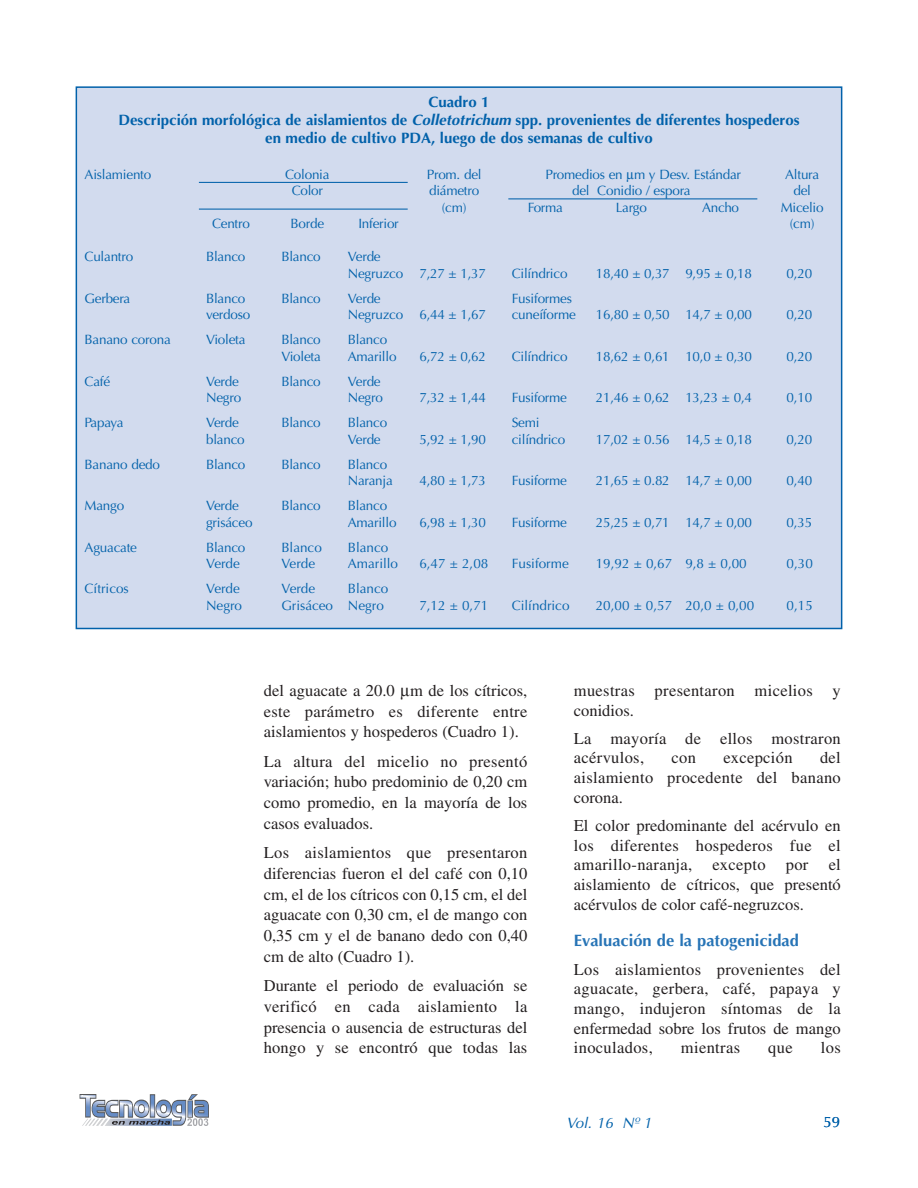
<style>
.page{position:relative;width:918px;height:1188px;background:#fff}
.page>*{position:absolute;margin:0;border:0;box-sizing:border-box;transform-origin:0 0}
.t1{font:16.5px/20.7px "Times";color:#231f20;text-align:justify}
.t2{font:16.5px/19.6px "Times";letter-spacing:.02em;color:#231f20}
.t3{font:700 16.5px "Optima";color:#2774b6}
.t4{font:700 15px/18px "Optima";color:#0161aa;text-align:center}
.t5{font:italic 15px "Optima";color:#0161aa}
.t6{font:15px "Optima";color:#0161aa}
.t7{font:13.5px/16.5px "Optima";letter-spacing:-.015em;color:#0161aa}
.s1{font-style:italic}
</style>
<div class="page">
<svg style="left:80px;top:1094px;width:129px;height:32px"></svg>
<div style="left:76px;top:87px;width:766px;height:541px;background:#d2dbee"></div>
<hr style="left:199px;top:209px;width:209px;height:1px;background:#0161aa">
<hr style="left:508px;top:198px;width:249px;height:1px;background:#0161aa">
<hr style="left:199px;top:182px;width:209px;height:1px;background:#0161aa">
<p class="t4" style="left:118px;top:94px;width:683px">Cuadro 1<br>Descripción morfológica de aislamientos de <span class="s1">Colletotrichum</span> spp. provenientes de diferentes hospederos en medio de cultivo PDA, luego de dos semanas de cultivo</p>
<p class="t7" style="left:85px;top:167px;width:68px">Aislamiento</p>
<p class="t7" style="left:285px;top:167px;width:46px">Colonia</p>
<p class="t7" style="left:427px;top:167px;width:56px">Prom. del</p>
<p class="t7" style="left:545px;top:167px;width:197px">Promedios en m y Desv. Estándar</p>
<p class="t7" style="left:785px;top:167px;width:35px">Altura</p>
<p class="t7" style="left:292px;top:184px;width:33px">Color</p>
<p class="t7" style="left:429px;top:184px;width:52px">diámetro</p>
<p class="t7" style="left:572px;top:184px;width:120px">del Conidio / espora</p>
<p class="t7" style="left:793px;top:184px;width:19px">del</p>
<p class="t7" style="left:442px;top:200px;width:26px">(cm)</p>
<p class="t7" style="left:528px;top:200px;width:37px">Forma</p>
<p class="t7" style="left:616px;top:200px;width:33px">Largo</p>
<p class="t7" style="left:702px;top:200px;width:39px">Ancho</p>
<p class="t7" style="left:781px;top:200px;width:44px">Micelio</p>
<p class="t7" style="left:212px;top:217px;width:39px">Centro</p>
<p class="t7" style="left:291px;top:217px;width:35px">Borde</p>
<p class="t7" style="left:358px;top:217px;width:42px">Inferior</p>
<p class="t7" style="left:790px;top:217px;width:26px">(cm)</p>
<p class="t7" style="left:85px;top:250px;width:50px">Culantro</p>
<p class="t7" style="left:206px;top:250px;width:41px">Blanco</p>
<p class="t7" style="left:281px;top:250px;width:41px">Blanco</p>
<p class="t7" style="left:348px;top:250px;width:140px">Verde<br>Negruzco 7,27 ± 1,37</p>
<p class="t7" style="left:512px;top:266px;width:57px">Cilíndrico</p>
<p class="t7" style="left:596px;top:266px;width:158px">18,40 ± 0,37 9,95 ± 0,18</p>
<p class="t7" style="left:787px;top:266px;width:27px">0,20</p>
<p class="t7" style="left:85px;top:291px;width:47px">Gerbera</p>
<p class="t7" style="left:206px;top:291px;width:41px">Blanco</p>
<p class="t7" style="left:281px;top:291px;width:41px">Blanco</p>
<p class="t7" style="left:348px;top:291px;width:34px">Verde</p>
<p class="t7" style="left:512px;top:291px;width:62px">Fusiformes</p>
<p class="t7" style="left:206px;top:308px;width:46px">verdoso</p>
<p class="t7" style="left:348px;top:308px;width:140px">Negruzco 6,44 ± 1,67</p>
<p class="t7" style="left:512px;top:308px;width:65px">cuneíforme</p>
<p class="t7" style="left:596px;top:308px;width:158px">16,80 ± 0,50 14,7 ± 0,00</p>
<p class="t7" style="left:787px;top:308px;width:27px">0,20</p>
<p class="t7" style="left:85px;top:333px;width:88px">Banano corona</p>
<p class="t7" style="left:206px;top:333px;width:41px">Violeta</p>
<p class="t7" style="left:281px;top:333px;width:41px">Blanco</p>
<p class="t7" style="left:348px;top:333px;width:41px">Blanco</p>
<p class="t7" style="left:281px;top:349px;width:41px">Violeta</p>
<p class="t7" style="left:348px;top:349px;width:50px">Amarillo</p>
<p class="t7" style="left:419px;top:349px;width:68px">6,72 ± 0,62</p>
<p class="t7" style="left:512px;top:349px;width:57px">Cilíndrico</p>
<p class="t7" style="left:596px;top:349px;width:158px">18,62 ± 0,61 10,0 ± 0,30</p>
<p class="t7" style="left:787px;top:349px;width:27px">0,20</p>
<p class="t7" style="left:85px;top:374px;width:27px">Café</p>
<p class="t7" style="left:206px;top:374px;width:34px">Verde</p>
<p class="t7" style="left:281px;top:374px;width:41px">Blanco</p>
<p class="t7" style="left:348px;top:374px;width:34px">Verde</p>
<p class="t7" style="left:206px;top:391px;width:37px">Negro</p>
<p class="t7" style="left:348px;top:391px;width:37px">Negro</p>
<p class="t7" style="left:419px;top:391px;width:68px">7,32 ± 1,44</p>
<p class="t7" style="left:512px;top:391px;width:57px">Fusiforme</p>
<p class="t7" style="left:596px;top:391px;width:158px">21,46 ± 0,62 13,23 ± 0,4</p>
<p class="t7" style="left:787px;top:391px;width:27px">0,10</p>
<p class="t7" style="left:85px;top:416px;width:40px">Papaya</p>
<p class="t7" style="left:206px;top:416px;width:34px">Verde</p>
<p class="t7" style="left:281px;top:416px;width:41px">Blanco</p>
<p class="t7" style="left:348px;top:416px;width:41px">Blanco</p>
<p class="t7" style="left:512px;top:416px;width:29px">Semi</p>
<p class="t7" style="left:206px;top:432px;width:40px">blanco</p>
<p class="t7" style="left:348px;top:432px;width:34px">Verde</p>
<p class="t7" style="left:419px;top:432px;width:68px">5,92 ± 1,90</p>
<p class="t7" style="left:512px;top:432px;width:55px">cilíndrico</p>
<p class="t7" style="left:596px;top:432px;width:158px">17,02 ± 0.56 14,5 ± 0,18</p>
<p class="t7" style="left:787px;top:432px;width:27px">0,20</p>
<p class="t7" style="left:85px;top:457px;width:77px">Banano dedo</p>
<p class="t7" style="left:206px;top:457px;width:41px">Blanco</p>
<p class="t7" style="left:281px;top:457px;width:41px">Blanco</p>
<p class="t7" style="left:348px;top:457px;width:46px">Blanco<br>Naranja</p>
<p class="t7" style="left:419px;top:474px;width:68px">4,80 ± 1,73</p>
<p class="t7" style="left:512px;top:474px;width:57px">Fusiforme</p>
<p class="t7" style="left:596px;top:474px;width:158px">21,65 ± 0.82 14,7 ± 0,00</p>
<p class="t7" style="left:787px;top:474px;width:27px">0,40</p>
<p class="t7" style="left:85px;top:499px;width:41px">Mango</p>
<p class="t7" style="left:206px;top:499px;width:34px">Verde</p>
<p class="t7" style="left:281px;top:499px;width:41px">Blanco</p>
<p class="t7" style="left:348px;top:499px;width:41px">Blanco</p>
<p class="t7" style="left:206px;top:515px;width:48px">grisáceo</p>
<p class="t7" style="left:348px;top:515px;width:50px">Amarillo</p>
<p class="t7" style="left:419px;top:515px;width:68px">6,98 ± 1,30</p>
<p class="t7" style="left:512px;top:515px;width:57px">Fusiforme</p>
<p class="t7" style="left:596px;top:515px;width:158px">25,25 ± 0,71 14,7 ± 0,00</p>
<p class="t7" style="left:787px;top:515px;width:27px">0,35</p>
<p class="t7" style="left:85px;top:540px;width:54px">Aguacate</p>
<p class="t7" style="left:206px;top:540px;width:41px">Blanco</p>
<p class="t7" style="left:281px;top:540px;width:42px">Blanco</p>
<p class="t7" style="left:348px;top:540px;width:42px">Blanco</p>
<p class="t7" style="left:206px;top:557px;width:35px">Verde</p>
<p class="t7" style="left:281px;top:557px;width:35px">Verde</p>
<p class="t7" style="left:348px;top:557px;width:52px">Amarillo</p>
<p class="t7" style="left:419px;top:557px;width:70px">6,47 ± 2,08</p>
<p class="t7" style="left:512px;top:557px;width:58px">Fusiforme</p>
<p class="t7" style="left:596px;top:557px;width:153px">19,92 ± 0,67 9,8 ± 0,00</p>
<p class="t7" style="left:787px;top:557px;width:28px">0,30</p>
<p class="t7" style="left:85px;top:582px;width:46px">Cítricos</p>
<p class="t7" style="left:206px;top:582px;width:35px">Verde</p>
<p class="t7" style="left:281px;top:582px;width:35px">Verde</p>
<p class="t7" style="left:348px;top:582px;width:42px">Blanco</p>
<p class="t7" style="left:206px;top:598px;width:37px">Negro</p>
<p class="t7" style="left:281px;top:598px;width:104px">Grisáceo Negro</p>
<p class="t7" style="left:419px;top:598px;width:70px">7,12 ± 0,71</p>
<p class="t7" style="left:512px;top:598px;width:59px">Cilíndrico</p>
<p class="t7" style="left:596px;top:598px;width:160px">20,00 ± 0,57 20,0 ± 0,00</p>
<p class="t7" style="left:787px;top:598px;width:28px">0,15</p>
<p class="t1" style="left:264px;top:682px;width:265px">del aguacate a 20.0 m de los cítricos, este parámetro es diferente entre aislamientos y hospederos (Cuadro 1).</p>
<p class="t1" style="left:264px;top:752px;width:265px">La altura del micelio no presentó variación; hubo predominio de 0,20 cm como promedio, en la mayoría de los casos evaluados.</p>
<p class="t1" style="left:264px;top:844px;width:265px">Los aislamientos que presentaron diferencias fueron el del café con 0,10 cm, el de los cítricos con 0,15 cm, el del aguacate con 0,30 cm, el de mango con 0,35 cm y el de banano dedo con 0,40 cm de alto (Cuadro 1).</p>
<p class="t1" style="left:264px;top:977px;width:265px">Durante el periodo de evaluación se verificó en cada aislamiento la presencia o ausencia de estructuras del hongo y se encontró que todas las</p>
<p class="t2" style="left:574px;top:682px;width:269px">muestras presentaron micelios y conidios.</p>
<p class="t2" style="left:574px;top:730px;width:269px">La mayoría de ellos mostraron acérvulos,</p>
<p class="t1" style="left:574px;top:750px;width:268px;line-height:19.6px;text-indent:246px">del aislamiento procedente del banano corona.</p>
<p class="t1" style="left:574px;top:817px;width:269px;line-height:19.6px">El color predominante del acérvulo en los diferentes hospederos fue el amarillo-naranja, excepto por el aislamiento de cítricos, que presentó acérvulos de color café-negruzcos.</p>
<p class="t3" style="left:574px;top:934px;width:227px">Evaluación de la patogenicidad</p>
<p class="t1" style="left:574px;top:961px;width:269px;line-height:19.6px">Los aislamientos provenientes del aguacate, gerbera, café, papaya y mango, indujeron síntomas de la enfermedad sobre los frutos de mango inoculados,</p>
<p class="t1" style="left:672px;top:749px;width:26px">con</p>
<p class="t2" style="left:723px;top:750px;width:71px">excepción</p>
<p class="t2" style="left:681px;top:1040px;width:61px">mientras</p>
<p class="t1" style="left:768px;top:1039px;width:26px">que</p>
<p class="t1" style="left:821px;top:1039px;width:21px">los</p>
<p class="t5" style="left:566px;top:1116px;width:87px">Vol. 16 Nº 1</p>
<p class="t6" style="left:824px;top:1116px;width:18px">59</p>
</div>
